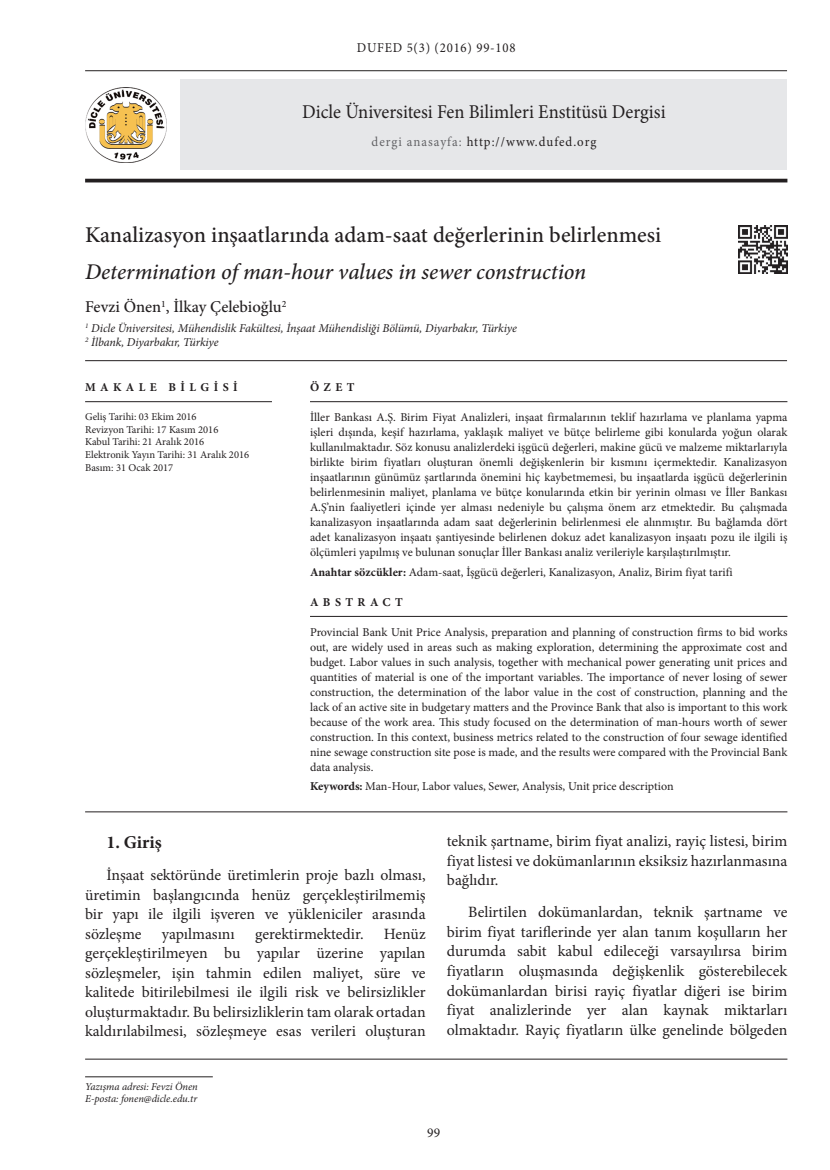
<style>
.page{position:relative;width:830px;height:1170px;background:#fff}
.page>*{position:absolute;margin:0;border:0;box-sizing:border-box;transform-origin:0 0}
.t1{font:500 22.5px "Minion Pro";color:#231f20}
.t2{font:italic 500 22.5px "Minion Pro";letter-spacing:-.005em;color:#231f20}
.t3{font:19.5px "Minion Pro";color:#231f20;scale:.95 1}
.t4{font:700 18px "Minion Pro";color:#231f20}
.t5{font:500 16.5px "Minion Pro";color:#231f20}
.t6{font:15.75px/19.5px "Minion Pro";color:#231f20;text-align:justify}
.t7{font:13.5px "Minion Pro";letter-spacing:.07em;color:#231f20;scale:.95 1}
.t8{font:13.5px "Minion Pro";letter-spacing:.07em;color:#231f20}
.t9{font:12px/15px "Minion Pro";color:#231f20;text-align:justify}
.t10{font:italic 12px/14.4px "Minion Pro";letter-spacing:-.01em;color:#231f20}
.t11{font:700 12px "Minion Pro";letter-spacing:.37em;color:#231f20}
.t12{font:10.5px/12.6px "Minion Pro";color:#231f20}
.t13{font:italic 10.5px/12px "Minion Pro";letter-spacing:-.005em;color:#231f20}
.s1{color:#636366}
.s2{font-weight:700}
</style>
<div class="page">
<div style="left:181px;top:80px;width:605px;height:90px;background:#e6e7e9"></div>
<img style="left:86px;top:87px;width:80px;height:76px">
<hr style="left:85px;top:70px;width:701px;height:1px;background:#231f20">
<hr style="left:85px;top:360px;width:701px;height:1px;background:#231f20">
<hr style="left:85px;top:1076px;width:128px;height:1px;background:#231f20">
<hr style="left:310px;top:401px;width:477px;height:1px;background:#231f20">
<hr style="left:310px;top:616px;width:477px;height:1px;background:#231f20">
<hr style="left:85px;top:401px;width:187px;height:1px;background:#231f20">
<hr style="left:85px;top:179px;width:702px;height:3px;background:#231f20">
<img style="left:738px;top:225px;width:49px;height:49px">
<hr style="left:85px;top:1058px;width:702px;height:1px;background:#231f20">
<hr style="left:85px;top:811px;width:702px;height:1px;background:#231f20">
<p class="t7" style="left:357px;top:39px;width:168px">DUFED 5(3) (2016) 99-108</p>
<h2 class="t3" style="left:302px;top:98px;width:384px">Dicle Üniversitesi Fen Bilimleri Enstitüsü Dergisi</h2>
<p class="t7" style="left:371px;top:133px;width:238px"><span class="s1">dergi anasayfa:</span> http://www.dufed.org</p>
<h1 class="t1" style="left:85px;top:219px;width:577px">Kanalizasyon inşaatlarında adam-saat değerlerinin belirlenmesi</h1>
<h1 class="t2" style="left:85px;top:256px;width:502px">Determination of man-hour values in sewer construction</h1>
<h3 class="t5" style="left:85px;top:296px;width:203px">Fevzi Önen<sup>1</sup>, İlkay Çelebioğlu<sup>2</sup></h3>
<p class="t10" style="left:85px;top:320px;width:433px"><sup>1</sup> Dicle Üniversitesi, Mühendislik Fakültesi, İnşaat Mühendisliği Bölümü, Diyarbakır, Türkiye<br><sup>2</sup> İlbank, Diyarbakır, Türkiye</p>
<p class="t11" style="left:85px;top:378px;width:154px">MAKALE BİLGİSİ</p>
<p class="t12" style="left:85px;top:410px;width:165px">Geliş Tarihi: 03 Ekim 2016<br>Revizyon Tarihi: 17 Kasım 2016<br>Kabul Tarihi: 21 Aralık 2016<br>Elektronik Yayın Tarihi: 31 Aralık 2016<br>Basım: 31 Ocak 2017</p>
<p class="t11" style="left:310px;top:378px;width:46px">ÖZET</p>
<p class="t9" style="left:310px;top:410px;width:478px">İller Bankası A.Ş. Birim Fiyat Analizleri, inşaat firmalarının teklif hazırlama ve planlama yapma işleri dışında, keşif hazırlama, yaklaşık maliyet ve bütçe belirleme gibi konularda yoğun olarak kullanılmaktadır. Söz konusu analizlerdeki işgücü değerleri, makine gücü ve malzeme miktarlarıyla birlikte birim fiyatları oluşturan önemli değişkenlerin bir kısmını içermektedir. Kanalizasyon inşaatlarının günümüz şartlarında önemini hiç kaybetmemesi, bu inşaatlarda işgücü değerlerinin belirlenmesinin maliyet, planlama ve bütçe konularında etkin bir yerinin olması ve İller Bankası A.Ş’nin faaliyetleri içinde yer alması nedeniyle bu çalışma önem arz etmektedir. Bu çalışmada kanalizasyon inşaatlarında adam saat değerlerinin belirlenmesi ele alınmıştır. Bu bağlamda dört adet kanalizasyon inşaatı şantiyesinde belirlenen dokuz adet kanalizasyon inşaatı pozu ile ilgili iş ölçümleri yapılmış ve bulunan sonuçlar İller Bankası analiz verileriyle karşılaştırılmıştır.</p>
<p class="t9" style="left:310px;top:564px;width:424px"><span class="s2">Anahtar sözcükler:</span> Adam-saat, İşgücü değerleri, Kanalizasyon, Analiz, Birim fiyat tarifi</p>
<p class="t11" style="left:310px;top:593px;width:94px">ABSTRACT</p>
<p class="t9" style="left:310px;top:624px;width:478px">Provincial Bank Unit Price Analysis, preparation and planning of construction firms to bid works out, are widely used in areas such as making exploration, determining the approximate cost and budget. Labor values in such analysis, together with mechanical power generating unit prices and quantities of material is one of the important variables. The importance of never losing of sewer construction, the determination of the labor value in the cost of construction, planning and the lack of an active site in budgetary matters and the Province Bank that also is important to this work because of the work area. This study focused on the determination of man-hours worth of sewer construction. In this context, business metrics related to the construction of four sewage identified nine sewage construction site pose is made, and the results were compared with the Provincial Bank data analysis.</p>
<p class="t9" style="left:310px;top:779px;width:365px"><span class="s2">Keywords:</span> Man-Hour, Labor values, Sewer, Analysis, Unit price description</p>
<h3 class="t4" style="left:106px;top:829px;width:57px">1. Giriş</h3>
<h3 class="t6" style="left:85px;top:865px;width:342px;text-indent:21px">İnşaat sektöründe üretimlerin proje bazlı olması, üretimin başlangıcında henüz gerçekleştirilmemiş bir yapı ile ilgili işveren ve yükleniciler arasında sözleşme</h3>
<h3 class="t6" style="left:162px;top:923px;width:74px">yapılmasını</h3>
<h3 class="t6" style="left:255px;top:923px;width:110px">gerektirmektedir.</h3>
<p class="t6" style="left:85px;top:923px;width:342px;text-indent:298px">Henüz gerçekleştirilmeyen bu yapılar üzerine yapılan sözleşmeler, işin tahmin edilen maliyet, süre ve kalitede bitirilebilmesi ile ilgili risk ve belirsizlikler oluşturmaktadır. Bu belirsizliklerin tam olarak ortadan kaldırılabilmesi, sözleşmeye esas verileri oluşturan</p>
<p class="t13" style="left:85px;top:1080px;width:114px">Yazışma adresi: Fevzi Önen<br>E-posta: fonen@dicle.edu.tr</p>
<h3 class="t6" style="left:446px;top:831px;width:342px">teknik şartname, birim fiyat analizi, rayiç listesi, birim fiyat listesi ve dokümanlarının eksiksiz hazırlanmasına bağlıdır.</h3>
<p class="t6" style="left:446px;top:902px;width:342px;text-indent:21px">Belirtilen dokümanlardan, teknik şartname ve birim fiyat tariflerinde yer alan tanım koşulların her durumda sabit kabul edileceği varsayılırsa birim fiyatların oluşmasında değişkenlik gösterebilecek dokümanlardan birisi rayiç fiyatlar diğeri ise birim fiyat analizlerinde yer alan kaynak miktarları olmaktadır. Rayiç fiyatların ülke genelinde bölgeden</p>
<p class="t8" style="left:427px;top:1123px;width:14px">99</p>
</div>
